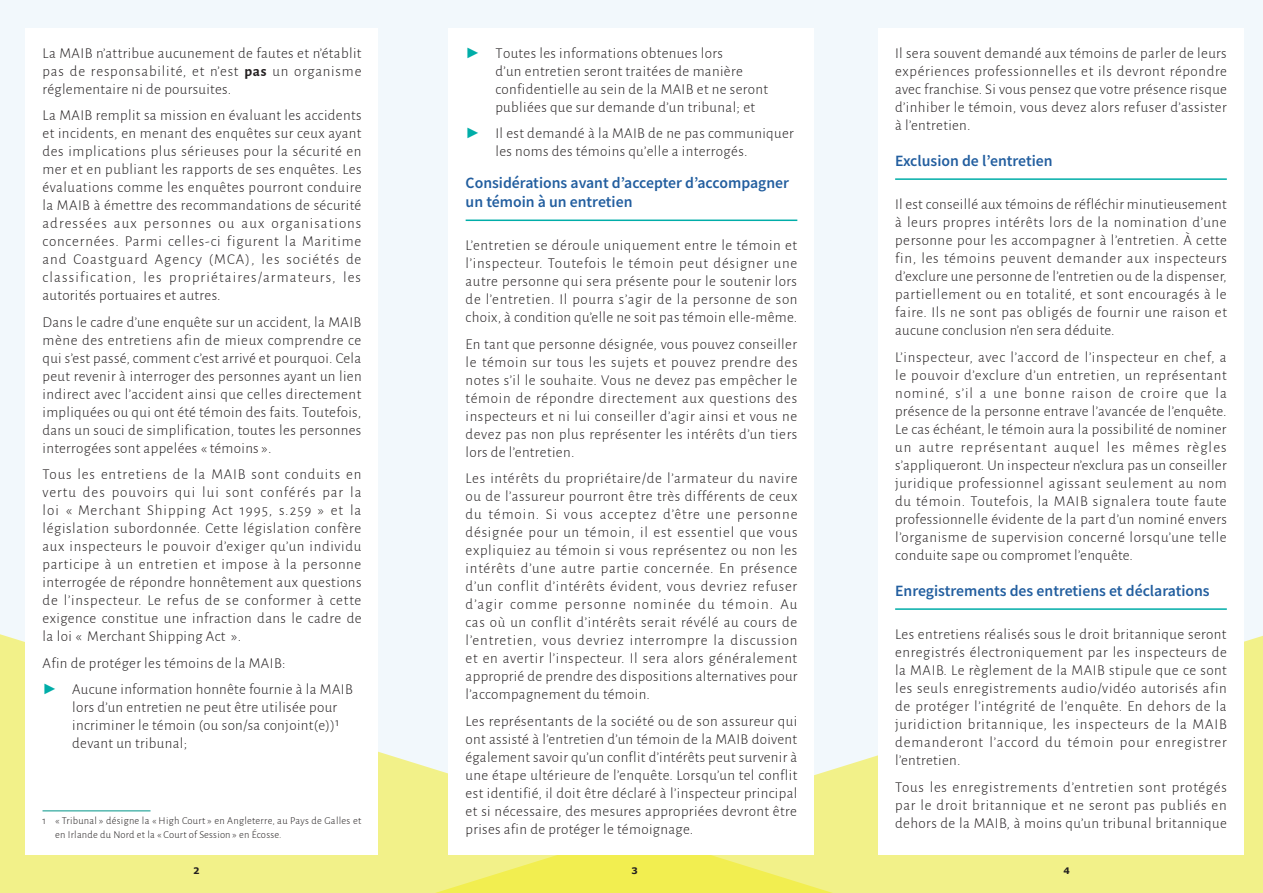
<style>
.page{position:relative;width:1263px;height:893px;background:#f2f8fc}
.page>*{position:absolute;margin:0;border:0;box-sizing:border-box;transform-origin:0 0}
.t1{font:600 15.75px/18.9px "Source Sans Pro";color:#225e9f}
.t2{font:300 15px/18px "Alegreya Sans";letter-spacing:.025em;color:#231f20;text-align:justify}
.t3{font:300 10.5px/13.5px "Alegreya Sans";letter-spacing:.025em;color:#231f20}
.t4{font:700 9px "Verdana";color:#231f20}
.s1{font-weight:700}
.s2{font-family:"Arial";font-weight:400;color:#00ada8}
</style>
<div class="page">
<div style="left:898px;top:636px;width:365px;height:257px;background:#f2f189"></div>
<svg style="left:0;top:613px;width:898px;height:280px;fill:#f2f189"></svg>
<div style="left:26px;top:29px;width:352px;height:826px;background:#fff"></div>
<hr style="left:43px;top:810px;width:108px;height:1px;background:#1da095">
<div style="left:449px;top:29px;width:365px;height:826px;background:#fff"></div>
<hr style="left:466px;top:220px;width:331px;height:1px;background:#00ada8">
<div style="left:878px;top:29px;width:366px;height:826px;background:#fff"></div>
<hr style="left:895px;top:178px;width:332px;height:2px;background:#00ada8">
<hr style="left:895px;top:608px;width:332px;height:2px;background:#00ada8">
<p class="t2" style="left:43px;top:43px;width:321px">La MAIB n’attribue aucunement de fautes et n’établit pas de responsabilité, et n’est <span class="s1">pas</span> un organisme réglementaire ni de poursuites.</p>
<p class="t2" style="left:43px;top:106px;width:321px">La MAIB remplit sa mission en évaluant les accidents et incidents, en menant des enquêtes sur ceux ayant des implications plus sérieuses pour la sécurité en mer et en publiant les rapports de ses enquêtes. Les évaluations comme les enquêtes pourront conduire la MAIB à émettre des recommandations de sécurité adressées aux personnes ou aux organisations concernées. Parmi celles-ci figurent la Maritime and Coastguard Agency (MCA), les sociétés de classification, les propriétaires/armateurs, les autorités portuaires et autres.</p>
<p class="t2" style="left:43px;top:312px;width:321px">Dans le cadre d’une enquête sur un accident, la MAIB mène des entretiens afin de mieux comprendre ce qui s’est passé, comment c’est arrivé et pourquoi. Cela peut revenir à interroger des personnes ayant un lien indirect avec l’accident ainsi que celles directement impliquées ou qui ont été témoin des faits. Toutefois, dans un souci de simplification, toutes les personnes interrogées sont appelées « témoins ».</p>
<p class="t2" style="left:43px;top:465px;width:321px">Tous les entretiens de la MAIB sont conduits en vertu des pouvoirs qui lui sont conférés par la loi « Merchant Shipping Act 1995, s.259 » et la législation subordonnée. Cette législation confère aux inspecteurs le pouvoir d’exiger qu’un individu participe à un entretien et impose à la personne interrogée de répondre honnêtement aux questions de l’inspecteur. Le refus de se conformer à cette exigence constitue une infraction dans le cadre de la loi « Merchant Shipping Act ».</p>
<p class="t2" style="left:43px;top:649px;width:312px;line-height:26.5px">Afin de protéger les témoins de la MAIB:<br><span class="s2">►</span> Aucune information honnête fournie à la MAIB</p>
<p class="t2" style="left:72px;top:698px;width:268px;text-align:left">lors d’un entretien ne peut être utilisée pour incriminer le témoin (ou son/sa conjoint(e))1 devant un tribunal;</p>
<p class="t3" style="left:55px;top:814px;width:308px;text-indent:-13px">1 « Tribunal » désigne la « High Court » en Angleterre, au Pays de Galles et en Irlande du Nord et la « Court of Session » en Écosse.</p>
<p class="t2" style="left:495px;top:43px;width:274px;text-align:left;text-indent:-30px"><span class="s2">►</span> Toutes les informations obtenues lors<br>d’un entretien seront traitées de manière confidentielle au sein de la MAIB et ne seront publiées que sur demande d’un tribunal; et</p>
<p class="t2" style="left:495px;top:124px;width:300px;text-indent:-30px"><span class="s2">►</span> Il est demandé à la MAIB de ne pas communiquer les noms des témoins qu’elle a interrogés.</p>
<p class="t1" style="left:466px;top:173px;width:325px">Considérations avant d’accepter d’accompagner un témoin à un entretien</p>
<p class="t2" style="left:466px;top:236px;width:333px">L’entretien se déroule uniquement entre le témoin et l’inspecteur. Toutefois le témoin peut désigner une autre personne qui sera présente pour le soutenir lors de l’entretien. Il pourra s’agir de la personne de son choix, à condition qu’elle ne soit pas témoin elle-même.</p>
<p class="t2" style="left:466px;top:334px;width:333px">En tant que personne désignée, vous pouvez conseiller le témoin sur tous les sujets et pouvez prendre des notes s’il le souhaite. Vous ne devez pas empêcher le témoin de répondre directement aux questions des inspecteurs et ni lui conseiller d’agir ainsi et vous ne devez pas non plus représenter les intérêts d’un tiers lors de l’entretien.</p>
<p class="t2" style="left:466px;top:469px;width:333px">Les intérêts du propriétaire/de l’armateur du navire ou de l’assureur pourront être très différents de ceux du témoin. Si vous acceptez d’être une personne désignée pour un témoin, il est essentiel que vous expliquiez au témoin si vous représentez ou non les intérêts d’une autre partie concernée. En présence d’un conflit d’intérêts évident, vous devriez refuser d’agir comme personne nominée du témoin. Au cas où un conflit d’intérêts serait révélé au cours de l’entretien, vous devriez interrompre la discussion et en avertir l’inspecteur. Il sera alors généralement approprié de prendre des dispositions alternatives pour l’accompagnement du témoin.</p>
<p class="t2" style="left:466px;top:711px;width:333px">Les représentants de la société ou de son assureur qui ont assisté à l’entretien d’un témoin de la MAIB doivent également savoir qu’un conflit d’intérêts peut survenir à une étape ultérieure de l’enquête. Lorsqu’un tel conflit est identifié, il doit être déclaré à l’inspecteur principal et si nécessaire, des mesures appropriées devront être prises afin de protéger le témoignage.</p>
<p class="t2" style="left:895px;top:43px;width:333px">Il sera souvent demandé aux témoins de parler de leurs expériences professionnelles et ils devront répondre avec franchise. Si vous pensez que votre présence risque d’inhiber le témoin, vous devez alors refuser d’assister à l’entretien.</p>
<p class="t1" style="left:895px;top:151px;width:159px">Exclusion de l’entretien</p>
<p class="t2" style="left:895px;top:195px;width:333px">Il est conseillé aux témoins de réfléchir minutieusement à leurs propres intérêts lors de la nomination d’une personne pour les accompagner à l’entretien. À cette fin, les témoins peuvent demander aux inspecteurs d’exclure une personne de l’entretien ou de la dispenser, partiellement ou en totalité, et sont encouragés à le faire. Ils ne sont pas obligés de fournir une raison et aucune conclusion n’en sera déduite.</p>
<p class="t2" style="left:895px;top:347px;width:333px">L’inspecteur, avec l’accord de l’inspecteur en chef, a le pouvoir d’exclure d’un entretien, un représentant nominé, s’il a une bonne raison de croire que la présence de la personne entrave l’avancée de l’enquête.<br>Le cas échéant, le témoin aura la possibilité de nominer un autre représentant auquel les mêmes règles s’appliqueront. Un inspecteur n’exclura pas un conseiller juridique professionnel agissant seulement au nom du témoin. Toutefois, la MAIB signalera toute faute professionnelle évidente de la part d’un nominé envers l’organisme de supervision concerné lorsqu’une telle conduite sape ou compromet l’enquête.</p>
<p class="t1" style="left:895px;top:581px;width:316px">Enregistrements des entretiens et déclarations</p>
<p class="t2" style="left:895px;top:625px;width:333px">Les entretiens réalisés sous le droit britannique seront enregistrés électroniquement par les inspecteurs de la MAIB. Le règlement de la MAIB stipule que ce sont les seuls enregistrements audio/vidéo autorisés afin de protéger l’intégrité de l’enquête. En dehors de la juridiction britannique, les inspecteurs de la MAIB demanderont l’accord du témoin pour enregistrer l’entretien.</p>
<p class="t2" style="left:895px;top:777px;width:333px">Tous les enregistrements d’entretien sont protégés par le droit britannique et ne seront pas publiés en dehors de la MAIB, à moins qu’un tribunal britannique</p>
<p class="t4" style="left:193px;top:865px;width:8px">2</p>
<p class="t4" style="left:631px;top:865px;width:8px">3</p>
<p class="t4" style="left:1063px;top:865px;width:8px">4</p>
</div>
